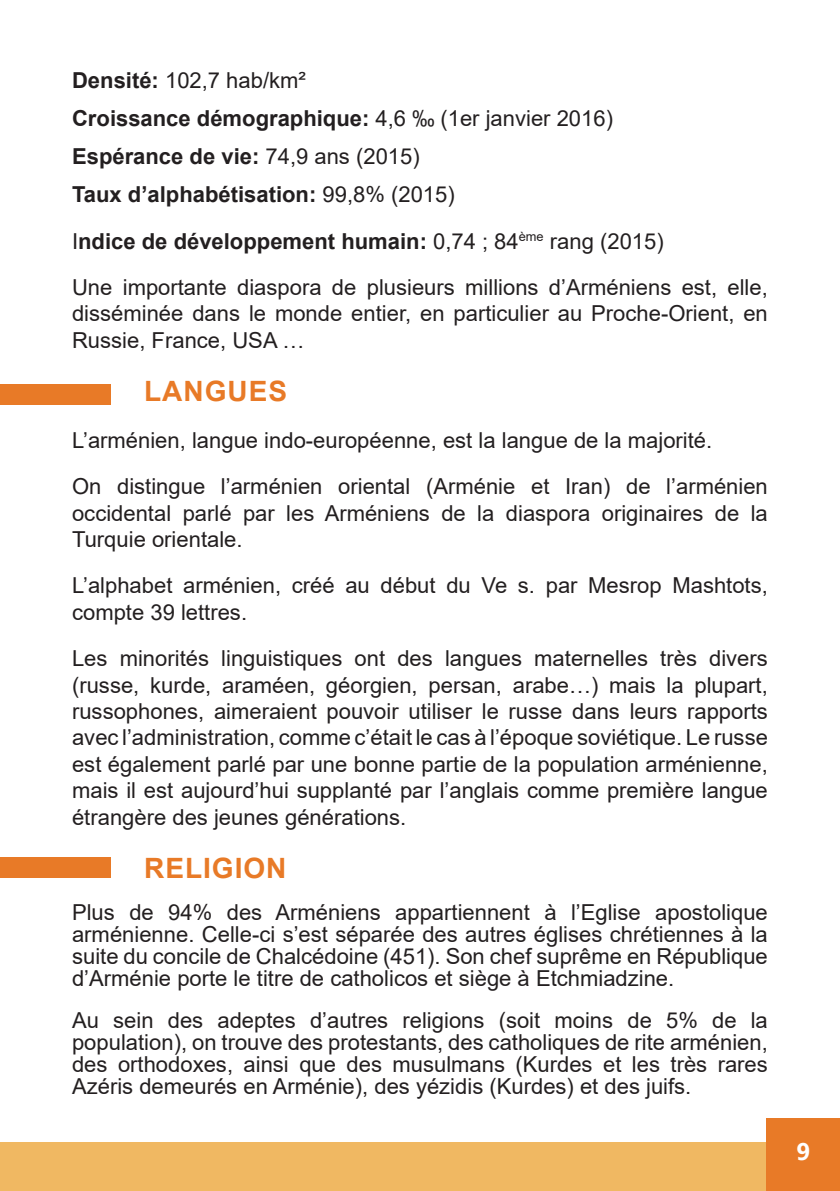
<style>
.page{position:relative;width:840px;height:1191px;background:#fff}
.page>*{position:absolute;margin:0;border:0;box-sizing:border-box;transform-origin:0 0}
.t1{font:700 28px "Arial";letter-spacing:.035em;color:#e87a27}
.t2{font:700 24px "Segoe UI";color:#fff}
.t3{font:22px/26.4px "Arial";color:#231f20;text-align:justify}
.t4{font:700 22px "Arial";color:#231f20}
.s1{font-weight:700}
.s2{font-weight:400}
</style>
<div class="page">
<div style="left:0;top:1142px;width:839px;height:49px;background:#f0b862"></div>
<div style="left:766px;top:1119px;width:73px;height:72px;background:#e87a27"></div>
<div style="left:0;top:384px;width:111px;height:21px;background:#e87a27"></div>
<div style="left:0;top:857px;width:111px;height:21px;background:#e87a27"></div>
<p class="t3" style="left:72px;top:67px;width:235px"><span class="s1">Densité:</span> 102,7 hab/km²</p>
<p class="t4" style="left:72px;top:103px;width:542px">Croissance démographique: <span class="s2">4,6 ‰ (1er janvier 2016)</span></p>
<p class="t4" style="left:72px;top:141px;width:349px">Espérance de vie: <span class="s2">74,9 ans (2015)</span></p>
<p class="t4" style="left:72px;top:179px;width:384px">Taux d’alphabétisation: <span class="s2">99,8% (2015)</span></p>
<p class="t4" style="left:72px;top:225px;width:593px"><span class="s2">I</span>ndice de développement humain: <span class="s2">0,74 ; 84</span><sup>ème</sup> <span class="s2">rang (2015)</span></p>
<p class="t3" style="left:72px;top:274px;width:697px">Une importante diaspora de plusieurs millions d’Arméniens est, elle, disséminée dans le monde entier, en particulier au Proche-Orient, en Russie, France, USA …</p>
<p class="t1" style="left:144px;top:372px;width:144px">LANGUES</p>
<p class="t3" style="left:72px;top:427px;width:641px">L’arménien, langue indo-européenne, est la langue de la majorité.</p>
<p class="t3" style="left:72px;top:473px;width:697px">On distingue l’arménien oriental (Arménie et Iran) de l’arménien occidental parlé par les Arméniens de la diaspora originaires de la Turquie orientale.</p>
<p class="t3" style="left:72px;top:572px;width:697px">L’alphabet arménien, créé au début du Ve s. par Mesrop Mashtots, compte 39 lettres.</p>
<p class="t3" style="left:72px;top:645px;width:697px">Les minorités linguistiques ont des langues maternelles très divers (russe, kurde, araméen, géorgien, persan, arabe…) mais la plupart, russophones, aimeraient pouvoir utiliser le russe dans leurs rapports avec l’administration, comme c’était le cas à l’époque soviétique. Le russe est également parlé par une bonne partie de la population arménienne, mais il est aujourd’hui supplanté par l’anglais comme première langue étrangère des jeunes générations.</p>
<p class="t1" style="left:144px;top:848px;width:144px">RELIGION</p>
<p class="t3" style="left:72px;top:901px;width:697px;line-height:22px">Plus de 94% des Arméniens appartiennent à l’Eglise apostolique arménienne. Celle-ci s’est séparée des autres églises chrétiennes à la suite du concile de Chalcédoine (451). Son chef suprême en République d’Arménie porte le titre de catholicos et siège à Etchmiadzine.</p>
<p class="t3" style="left:72px;top:1009px;width:697px;line-height:22px">Au sein des adeptes d’autres religions (soit moins de 5% de la population), on trouve des protestants, des catholiques de rite arménien, des orthodoxes, ainsi que des musulmans (Kurdes et les très rares Azéris demeurés en Arménie), des yézidis (Kurdes) et des juifs.</p>
<p class="t2" style="left:796px;top:1129px;width:15px">9</p>
</div>
